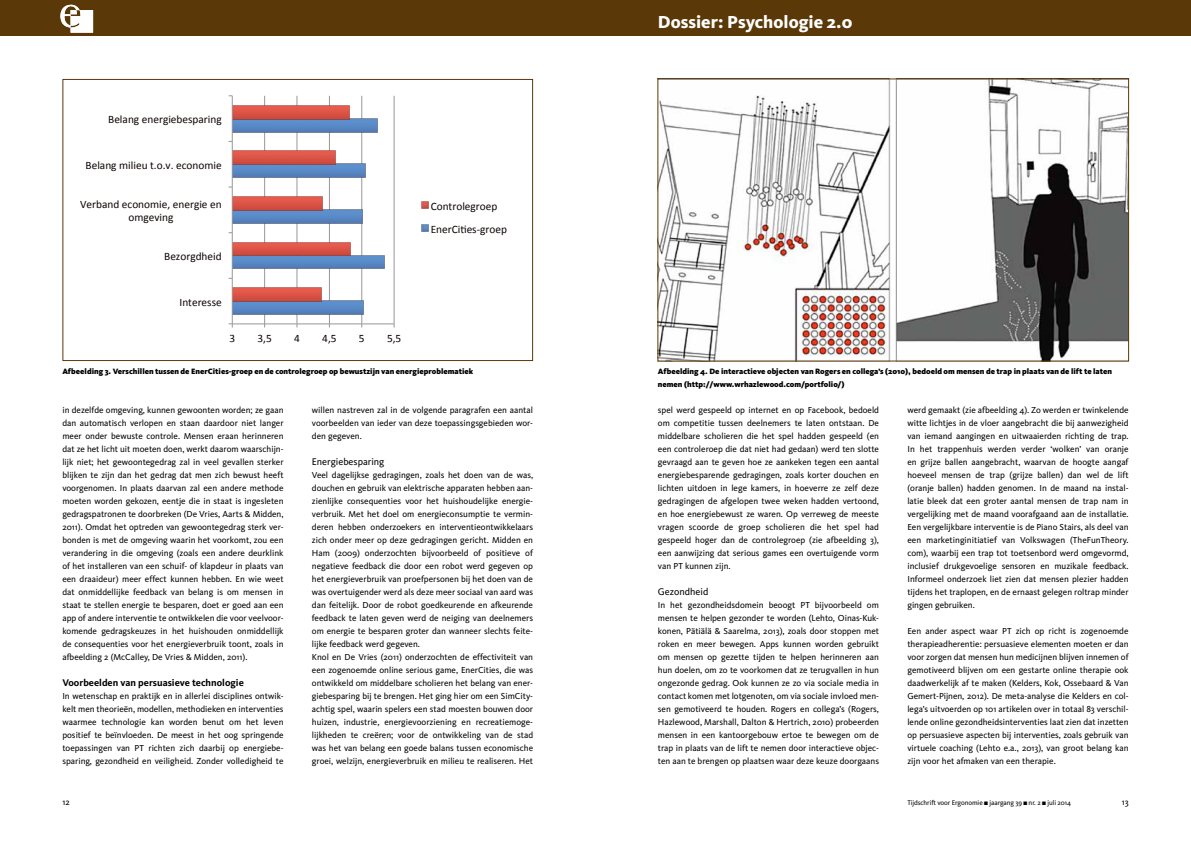
<style>
.page{position:relative;width:1191px;height:842px;background:#fff}
.page>*{position:absolute;margin:0;border:0;box-sizing:border-box;transform-origin:0 0}
.t1{font:800 18px "Kievit OT";color:#fff}
.t2{font:11.3px/13.6px "Calibri";color:#0c0300;text-align:center}
.t3{font:700 10px "Kievit OT";color:#000}
.t4{font:10px "Kievit OT";color:#000}
.t5{font:9px/13px "Kievit OT";color:#000;text-align:justify}
.t6{font:900 8px/13px "Kievit OT";color:#000}
.t7{font:7px "Kievit OT";letter-spacing:-.01em;color:#000}
</style>
<div class="page">
<div style="left:0;top:0;width:595px;height:36px;background:#5b3807"></div>
<div style="left:595px;top:0;width:596px;height:36px;background:#5b3807"></div>
<svg style="left:60px;top:5px;width:33px;height:28px"></svg>
<hr style="left:264px;top:96px;width:1px;height:228px;background:#989898">
<hr style="left:296px;top:96px;width:1px;height:228px;background:#989898">
<hr style="left:329px;top:96px;width:1px;height:228px;background:#989898">
<hr style="left:361px;top:96px;width:1px;height:228px;background:#989898">
<hr style="left:394px;top:96px;width:1px;height:228px;background:#989898">
<img style="left:233px;top:301px;width:130px;height:13px">
<img style="left:233px;top:255px;width:152px;height:14px">
<img style="left:233px;top:210px;width:129px;height:13px">
<img style="left:233px;top:164px;width:133px;height:14px">
<img style="left:233px;top:118px;width:145px;height:14px">
<img style="left:233px;top:288px;width:89px;height:13px">
<img style="left:233px;top:242px;width:117px;height:14px">
<img style="left:233px;top:197px;width:90px;height:13px">
<img style="left:233px;top:151px;width:102px;height:14px">
<img style="left:233px;top:105px;width:117px;height:14px">
<hr style="left:232px;top:323px;width:162px;height:1px;background:#989898">
<hr style="left:232px;top:96px;width:1px;height:228px;background:#989898">
<svg style="left:229px;top:323px;width:4px;height:4px"></svg>
<svg style="left:421px;top:202px;width:7px;height:7px"></svg>
<svg style="left:421px;top:225px;width:7px;height:7px"></svg>
<div style="left:62px;top:79px;width:471px;height:282px;border:1px solid #5b3807"></div>
<img style="left:659px;top:80px;width:468px;height:280px">
<div style="left:657px;top:78px;width:472px;height:284px;border:1px solid #5b3807"></div>
<p class="t2" style="left:108px;top:113px;width:115px">Belang energiebesparing</p>
<p class="t2" style="left:86px;top:158px;width:138px">Belang milieu t.o.v. economie</p>
<p class="t2" style="left:80px;top:197px;width:143px">Verband economie, energie en omgeving</p>
<p class="t2" style="left:164px;top:249px;width:59px">Bezorgdheid</p>
<p class="t2" style="left:179px;top:295px;width:44px">Interesse</p>
<p class="t2" style="left:229px;top:332px;width:7px">3</p>
<p class="t2" style="left:257px;top:332px;width:16px">3,5</p>
<p class="t2" style="left:294px;top:332px;width:7px">4</p>
<p class="t2" style="left:322px;top:332px;width:16px">4,5</p>
<p class="t2" style="left:359px;top:332px;width:7px">5</p>
<p class="t2" style="left:387px;top:332px;width:16px">5,5</p>
<p class="t2" style="left:431px;top:195px;width:78px;line-height:22.7px;text-align:left">Controlegroep<br>EnerCiKes--‐groep</p>
<p class="t6" style="left:62px;top:365px;width:412px">Afbeelding 3. Verschillen tussen de EnerCities-groep en de controlegroep op bewustzijn van energieproblematiek</p>
<p class="t5" style="left:62px;top:403px;width:223px">in dezelfde omgeving, kunnen gewoonten worden; ze gaan dan automatisch verlopen en staan daardoor niet langer meer onder bewuste controle. Mensen eraan herinneren dat ze het licht uit moeten doen, werkt daarom waarschijn&shy;lijk niet; het gewoontegedrag zal in veel gevallen sterker blijken te zijn dan het gedrag dat men zich bewust heeft voorgenomen. In plaats daarvan zal een andere methode moeten worden gekozen, eentje die in staat is ingesleten gedragspatronen te doorbreken (De Vries, Aarts &amp; Midden, 2011). Omdat het optreden van gewoontegedrag sterk ver&shy;bonden is met de omgeving waarin het voorkomt, zou een verandering in die omgeving (zoals een andere deurklink of het installeren van een schuif- of klapdeur in plaats van een draaideur) meer effect kunnen hebben. En wie weet dat onmiddellijke feedback van belang is om mensen in staat te stellen energie te besparen, doet er goed aan een app of andere interventie te ontwikkelen die voor veelvoor&shy;komende gedragskeuzes in het huishouden onmiddellijk de consequenties voor het energieverbruik toont, zoals in afbeelding 2 (McCalley, De Vries &amp; Midden, 2011).</p>
<p class="t3" style="left:62px;top:677px;width:183px">Voorbeelden van persuasieve technologie</p>
<p class="t5" style="left:62px;top:689px;width:223px">In wetenschap en praktijk en in allerlei disciplines ontwik&shy;kelt men theorieën, modellen, methodieken en interventies waarmee technologie kan worden benut om het leven positief te beïnvloeden. De meest in het oog springende toepassingen van PT richten zich daarbij op energiebe&shy;sparing, gezondheid en veiligheid. Zonder volledigheid te</p>
<p class="t5" style="left:312px;top:403px;width:223px">willen nastreven zal in de volgende paragrafen een aantal voorbeelden van ieder van deze toepassingsgebieden wor&shy;den gegeven.</p>
<p class="t4" style="left:312px;top:456px;width:74px">Energiebesparing</p>
<p class="t5" style="left:312px;top:468px;width:223px;text-align:left">Veel dagelijkse gedragingen, zoals het doen van de was, douchen en gebruik van elektrische apparaten hebben aan&shy;zienlijke consequenties voor het huishoudelijke energie&shy;verbruik. Met het doel om energieconsumptie te vermin&shy;deren hebben onderzoekers en interventieontwikkelaars zich onder meer op deze gedragingen gericht. Midden en Ham (2009) onderzochten bijvoorbeeld of positieve of negatieve feedback die door een robot werd gegeven op het energieverbruik van proefpersonen bij het doen van de was overtuigender werd als deze meer sociaal van aard was dan feitelijk. Door de robot goedkeurende en afkeurende feedback te laten geven werd de neiging van deelnemers om energie te besparen groter dan wanneer slechts feite&shy;lijke feedback werd gegeven.<br>Knol en De Vries (2011) onderzochten de effectiviteit van een zogenoemde online serious game, EnerCities, die was ontwikkeld om middelbare scholieren het belang van ener&shy;giebesparing bij te brengen. Het ging hier om een SimCity&shy;achtig spel, waarin spelers een stad moesten bouwen door huizen, industrie, energievoorziening en recreatiemoge&shy;lijkheden te creëren; voor de ontwikkeling van de stad was het van belang een goede balans tussen economische groei, welzijn, energieverbruik en milieu te realiseren. Het</p>
<h1 class="t1" style="left:658px;top:11px;width:196px">Dossier: Psychologie 2.0</h1>
<p class="t6" style="left:658px;top:365px;width:456px">Afbeelding 4. De interactieve objecten van Rogers en collega’s (2010), bedoeld om mensen de trap in plaats van de lift te laten nemen (http://www.wrhazlewood.com/portfolio/)</p>
<p class="t5" style="left:658px;top:403px;width:223px">spel werd gespeeld op internet en op Facebook, bedoeld om competitie tussen deelnemers te laten ontstaan. De middelbare scholieren die het spel hadden gespeeld (en een controleroep die dat niet had gedaan) werd ten slotte gevraagd aan te geven hoe ze aankeken tegen een aantal energiebesparende gedragingen, zoals korter douchen en lichten uitdoen in lege kamers, in hoeverre ze zelf deze gedragingen de afgelopen twee weken hadden vertoond, en hoe energiebewust ze waren. Op verreweg de meeste vragen scoorde de groep scholieren die het spel had gespeeld hoger dan de controlegroep (zie afbeelding 3), een aanwijzing dat serious games een overtuigende vorm van PT kunnen zijn.</p>
<p class="t4" style="left:658px;top:586px;width:52px">Gezondheid</p>
<p class="t5" style="left:658px;top:598px;width:223px">In het gezondheidsdomein beoogt PT bijvoorbeeld om mensen te helpen gezonder te worden (Lehto, Oinas-Kuk&shy;konen, Pätiälä &amp; Saarelma, 2013), zoals door stoppen met roken en meer bewegen. Apps kunnen worden gebruikt om mensen op gezette tijden te helpen herinneren aan hun doelen, om zo te voorkomen dat ze terugvallen in hun ongezonde gedrag. Ook kunnen ze zo via sociale media in contact komen met lotgenoten, om via sociale invloed men&shy;sen gemotiveerd te houden. Rogers en collega’s (Rogers, Hazlewood, Marshall, Dalton &amp; Hertrich, 2010) probeerden mensen in een kantoorgebouw ertoe te bewegen om de trap in plaats van de lift te nemen door interactieve objec&shy;ten aan te brengen op plaatsen waar deze keuze doorgaans</p>
<p class="t5" style="left:907px;top:403px;width:223px">werd gemaakt (zie afbeelding 4). Zo werden er twinkelende witte lichtjes in de vloer aangebracht die bij aanwezigheid van iemand aangingen en uitwaaierden richting de trap.<br>In het trappenhuis werden verder ‘wolken’ van oranje en grijze ballen aangebracht, waarvan de hoogte aangaf hoeveel mensen de trap (grijze ballen) dan wel de lift (oranje ballen) hadden genomen. In de maand na instal&shy;latie bleek dat een groter aantal mensen de trap nam in vergelijking met de maand voorafgaand aan de installatie.<br>Een vergelijkbare interventie is de Piano Stairs, als deel van een marketinginitiatief van Volkswagen (TheFunTheory. com), waarbij een trap tot toetsenbord werd omgevormd, inclusief drukgevoelige sensoren en muzikale feedback.<br>Informeel onderzoek liet zien dat mensen plezier hadden tijdens het traplopen, en de ernaast gelegen roltrap minder gingen gebruiken.</p>
<p class="t5" style="left:907px;top:624px;width:223px">Een ander aspect waar PT zich op richt is zogenoemde therapieadherentie: persuasieve elementen moeten er dan voor zorgen dat mensen hun medicijnen blijven innemen of gemotiveerd blijven om een gestarte online therapie ook daadwerkelijk af te maken (Kelders, Kok, Ossebaard &amp; Van Gemert-Pijnen, 2012). De meta-analyse die Kelders en col&shy;lega’s uitvoerden op 101 artikelen over in totaal 83 verschil&shy;lende online gezondheidsinterventies laat zien dat inzetten op persuasieve aspecten bij interventies, zoals gebruik van virtuele coaching (Lehto e.a., 2013), van groot belang kan zijn voor het afmaken van een therapie.</p>
<p class="t5" style="left:62px;top:795px;width:9px">12</p>
<p class="t7" style="left:907px;top:798px;width:165px">Tijdschrift voor Ergonomie ■ jaargang 39 ■ nr. 2 ■ juli 2014</p>
<p class="t5" style="left:1121px;top:795px;width:8px">13</p>
</div>
